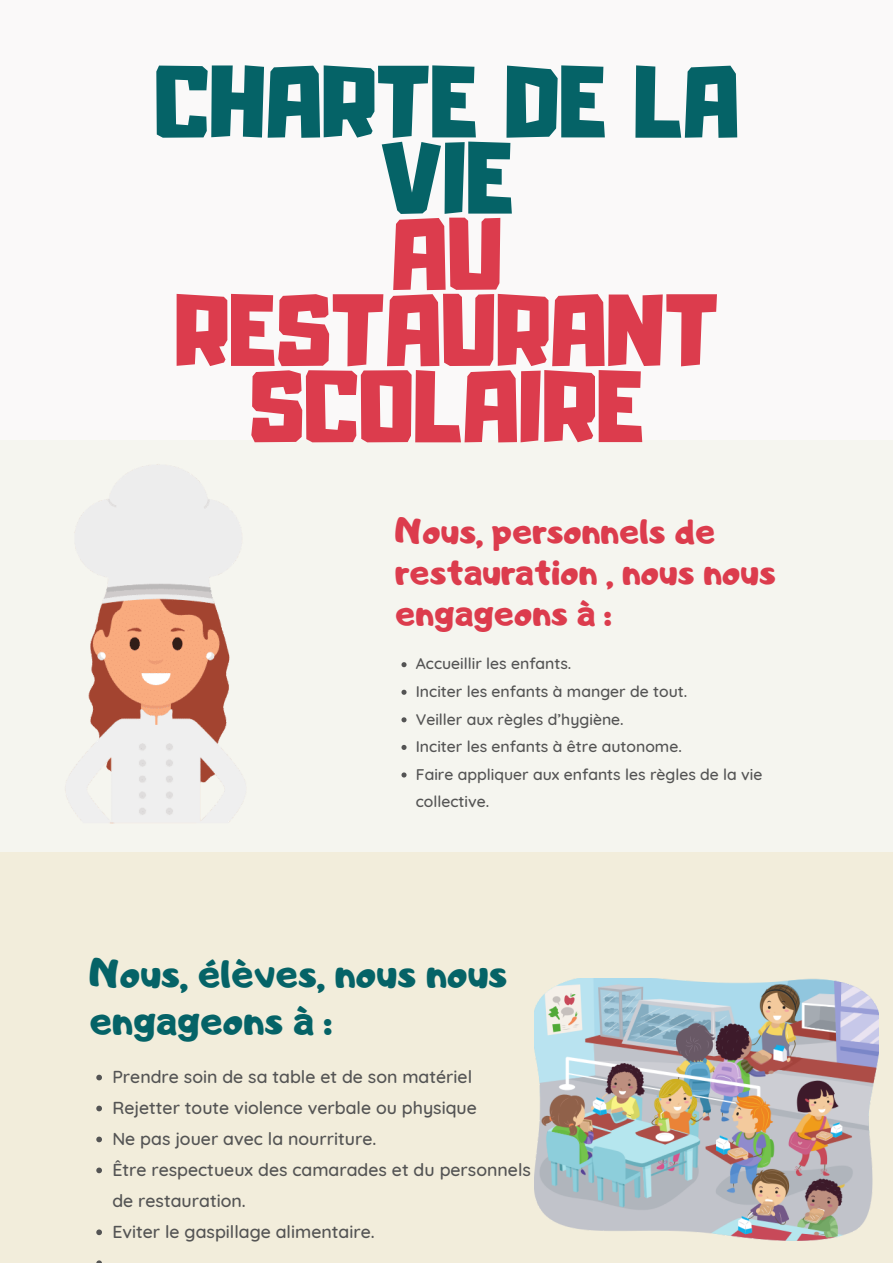
<style>
.page{position:relative;width:893px;height:1263px;background:#fff}
.page>*{position:absolute;margin:0;border:0;box-sizing:border-box;transform-origin:0 0}
.t1{font:90px/76.1px "Adumu";color:#dc3c4d;text-align:center}
.t2{font:90px/76.1px "Adumu";color:#056367;text-align:center}
.t3{font:40.42px/46.1px "Adigiana Toybox";color:#056367}
.t4{font:36px/41.1px "Adigiana Toybox";color:#dc3c4d}
.t5{font:500 17.7px/31px "Quicksand";color:#545454}
.t6{font:500 15.75px/27.6px "Quicksand";color:#545454}
</style>
<div class="page">
<div style="left:0;top:439px;width:893px;height:413px;background:#f5f5ef"></div>
<div style="left:0;top:852px;width:893px;height:411px;background:#f2eddb"></div>
<div style="left:0;top:0;width:893px;height:439px;background:#faf9f9"></div>
<img style="left:65px;top:464px;width:177px;height:360px">
<img style="left:535px;top:979px;width:344px;height:261px">
<svg style="left:401px;top:662px;width:5px;height:5px"></svg>
<svg style="left:401px;top:690px;width:5px;height:5px"></svg>
<svg style="left:401px;top:717px;width:5px;height:5px"></svg>
<svg style="left:401px;top:745px;width:5px;height:5px"></svg>
<svg style="left:401px;top:772px;width:5px;height:5px"></svg>
<svg style="left:96px;top:1075px;width:6px;height:5px"></svg>
<svg style="left:96px;top:1106px;width:6px;height:5px"></svg>
<svg style="left:96px;top:1136px;width:6px;height:6px"></svg>
<svg style="left:96px;top:1167px;width:6px;height:6px"></svg>
<svg style="left:96px;top:1229px;width:6px;height:6px"></svg>
<svg style="left:96px;top:1260px;width:6px;height:3px"></svg>
<p class="t2" style="left:154px;top:73px;width:586px">CHARTE DE LA<br>VIE</p>
<p class="t1" style="left:175px;top:225px;width:545px">AU<br>RESTAURANT<br>SCOLAIRE</p>
<p class="t4" style="left:395px;top:509px;width:382px">Nous, personnels de restauration , nous nous engageons à :</p>
<p class="t6" style="left:416px;top:650px;width:157px">Accueillir les enfants.</p>
<p class="t6" style="left:416px;top:677px;width:273px">Inciter les enfants à manger de tout.</p>
<p class="t6" style="left:416px;top:705px;width:209px">Veiller aux règles d’hygiène.</p>
<p class="t6" style="left:416px;top:732px;width:268px">Inciter les enfants à être autonome.</p>
<p class="t6" style="left:416px;top:760px;width:348px">Faire appliquer aux enfants les règles de la vie collective.</p>
<p class="t3" style="left:89px;top:950px;width:419px">Nous, élèves, nous nous engageons à :</p>
<p class="t5" style="left:112px;top:1061px;width:361px">Prendre soin de sa table et de son matériel</p>
<p class="t5" style="left:112px;top:1092px;width:366px">Rejetter toute violence verbale ou physique</p>
<p class="t5" style="left:112px;top:1123px;width:265px">Ne pas jouer avec la nourriture.</p>
<p class="t5" style="left:112px;top:1153px;width:420px">Être respectueux des camarades et du personnels de restauration.</p>
<p class="t5" style="left:112px;top:1215px;width:264px">Eviter le gaspillage alimentaire.</p>
</div>
